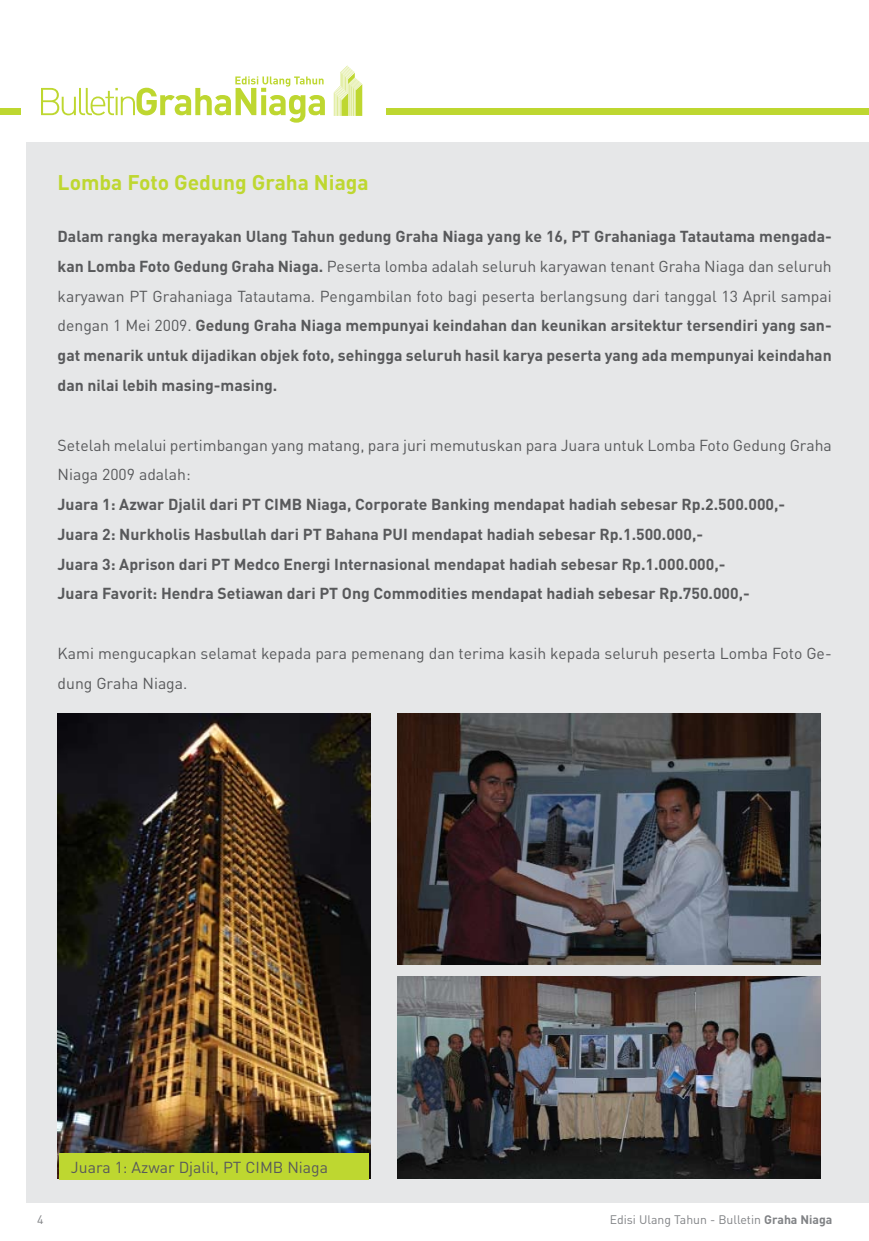
<style>
.page{position:relative;width:869px;height:1241px;background:#fff}
.page>*{position:absolute;margin:0;border:0;box-sizing:border-box;transform-origin:0 0}
.t1{font:700 21px "DIN";color:#bed730}
.t2{font:700 15.75px/29.8px "DIN";color:#58595b;text-align:justify}
.t3{font:15.75px/29.8px "DIN";color:#58595b}
.t4{font:12.25px "DIN";color:#808285}
.s1{font-weight:400}
.s2{font-weight:700}
</style>
<div class="page">
<div style="left:0;top:108px;width:868px;height:7px;background:#bed730"></div>
<div style="left:21px;top:0;width:364px;height:127px;background:#fff"></div>
<svg style="left:334px;top:66px;width:28px;height:50px"></svg>
<svg style="left:41px;top:76px;width:284px;height:47px"></svg>
<div style="left:27px;top:143px;width:841px;height:1059px;background:#e6e7e8"></div>
<img style="left:58px;top:713px;width:312px;height:465px">
<img style="left:397px;top:713px;width:423px;height:251px">
<img style="left:397px;top:976px;width:423px;height:201px">
<div style="left:60px;top:1152px;width:309px;height:27px;background:#bed730"></div>
<h1 class="t1" style="left:58px;top:168px;width:312px">Lomba Foto Gedung Graha Niaga</h1>
<p class="t2" style="left:58px;top:221px;width:775px">Dalam rangka merayakan Ulang Tahun gedung Graha Niaga yang ke 16, PT Grahaniaga Tatautama mengada&shy;kan Lomba Foto Gedung Graha Niaga. <span class="s1">Peserta lomba adalah seluruh karyawan tenant Graha Niaga dan seluruh karyawan PT Grahaniaga Tatautama. Pengambilan foto bagi peserta berlangsung dari tanggal 13 April sampai dengan 1 Mei 2009.</span> Gedung Graha Niaga mempunyai keindahan dan keunikan arsitektur tersendiri yang san&shy;gat menarik untuk dijadikan objek foto, sehingga seluruh hasil karya peserta yang ada mempunyai keindahan dan nilai lebih masing-masing.</p>
<p class="t3" style="left:58px;top:429px;width:775px">Setelah melalui pertimbangan yang matang, para juri memutuskan para Juara untuk Lomba Foto Gedung Graha<br>Niaga 2009 adalah:</p>
<p class="t2" style="left:58px;top:488px;width:728px;text-align:left">Juara 1: Azwar Djalil dari PT CIMB Niaga, Corporate Banking mendapat hadiah sebesar Rp.2.500.000,- Juara 2: Nurkholis Hasbullah dari PT Bahana PUI mendapat hadiah sebesar Rp.1.500.000,-<br>Juara 3: Aprison dari PT Medco Energi Internasional mendapat hadiah sebesar Rp.1.000.000,-<br>Juara Favorit: Hendra Setiawan dari PT Ong Commodities mendapat hadiah sebesar Rp.750.000,-</p>
<p class="t3" style="left:58px;top:638px;width:775px">Kami mengucapkan selamat kepada para pemenang dan terima kasih kepada seluruh peserta Lomba Foto Ge&shy;dung Graha Niaga.</p>
<p class="t3" style="left:71px;top:1152px;width:258px">Juara 1: Azwar Djalil, PT CIMB Niaga</p>
<p class="t4" style="left:37px;top:1211px;width:8px">4</p>
<p class="t4" style="left:609px;top:1211px;width:224px">Edisi Ulang Tahun - Bulletin <span class="s2">Graha Niaga</span></p>
</div>
